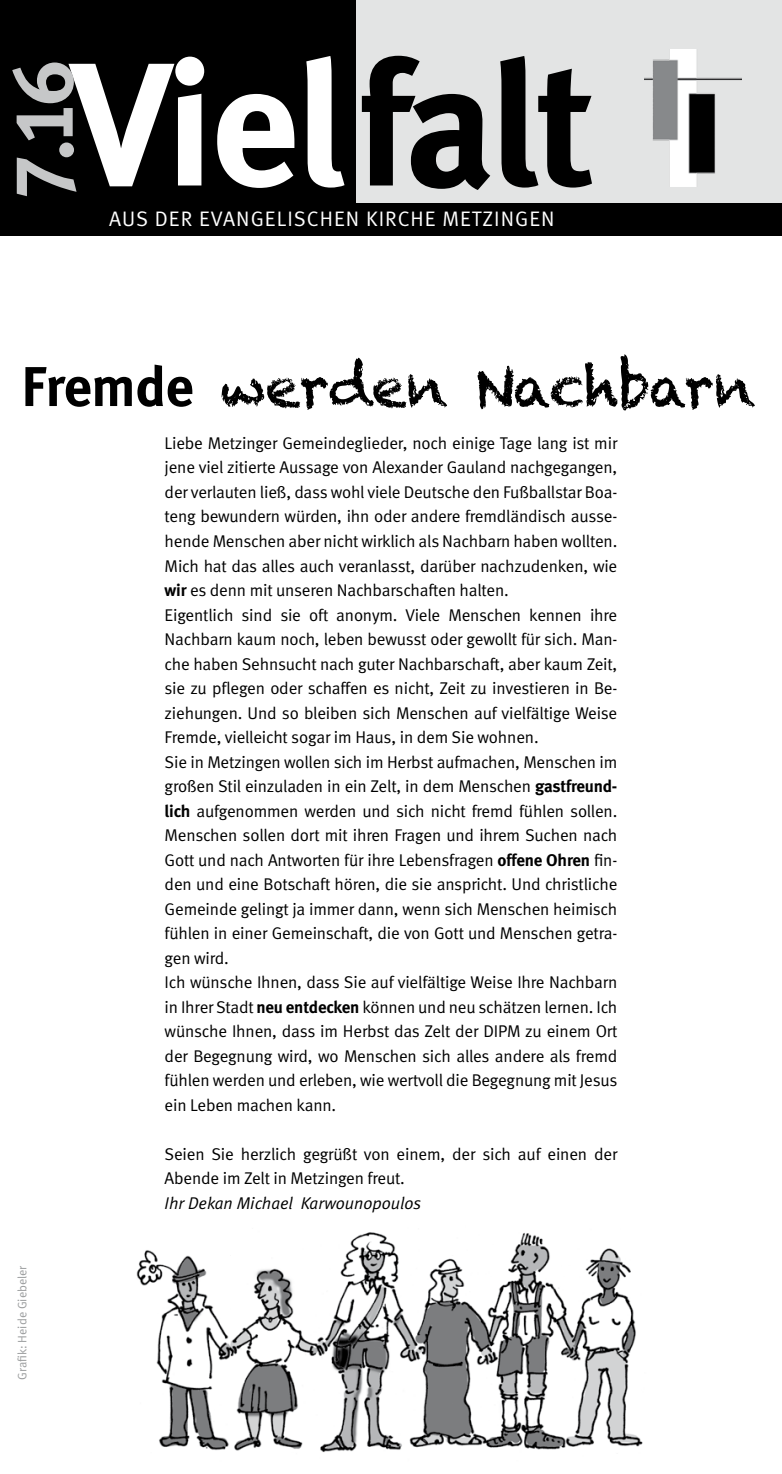
<style>
.page{position:relative;width:782px;height:1474px;background:#fff}
.page>*{position:absolute;margin:0;border:0;box-sizing:border-box;transform-origin:0 0}
.t1{font:700 175px "Meta";letter-spacing:-.025em;color:#fff}
.t2{font:84px "Meta Bold LF";color:#c6c7c8}
.t3{font:56px "Chalkduster";letter-spacing:-.01em;color:#000}
.t4{font:21px "Meta Normal";letter-spacing:.05em;color:#fff}
.t5{font:16.97px/24.5px "Meta Normal";letter-spacing:-.01em;color:#000}
.t6{font:italic 16.97px "Meta Normal";color:#000}
.t7{font:12.25px "Meta Normal";color:#9a9c9d}
.s1{color:#000}
.s2{font-family:"Meta";font-weight:700}
</style>
<div class="page">
<img style="left:136px;top:1232px;width:507px;height:220px">
<div style="left:0;top:202px;width:781px;height:34px;background:#000"></div>
<div style="left:345px;top:0;width:436px;height:202px;background:#e3e4e4"></div>
<div style="left:0;top:0;width:355px;height:202px;background:#000"></div>
<img style="left:644px;top:50px;width:97px;height:136px">
<h1 class="t1" style="left:72px;top:21px;width:524px">Viel <span class="s1">falt</span></h1>
<p class="t4" style="left:109px;top:207px;width:446px">AUS DER EVANGELISCHEN KIRCHE METZINGEN</p>
<h2 class="t2" style="left:-7px;top:201px;width:143px;rotate:-90deg">7.16</h2>
<h3 class="t3" style="left:22px;top:354px;width:735px"><span class="s2">Fremde</span> werden Nachbarn</h3>
<p class="t5" style="left:165px;top:430px;width:454px">Liebe Metzinger Gemeindeglieder, noch einige Tage lang ist mir jene viel zitierte Aussage von Alexander Gauland nachgegangen, der verlauten ließ, dass wohl viele Deutsche den Fußballstar Boa&shy;teng bewundern würden, ihn oder andere fremdländisch ausse&shy;hende Menschen aber nicht wirklich als Nachbarn haben wollten.<br>Mich hat das alles auch veranlasst, darüber nachzudenken, wie <span class="s2">wir</span> es denn mit unseren Nachbarschaften halten.<br>Eigentlich sind sie oft anonym. Viele Menschen kennen ihre Nachbarn kaum noch, leben bewusst oder gewollt für sich. Man&shy;che haben Sehnsucht nach guter Nachbarschaft, aber kaum Zeit, sie zu pflegen oder schaffen es nicht, Zeit zu investieren in Be&shy;ziehungen. Und so bleiben sich Menschen auf vielfältige Weise Fremde, vielleicht sogar im Haus, in dem Sie wohnen.<br>Sie in Metzingen wollen sich im Herbst aufmachen, Menschen im großen Stil einzuladen in ein Zelt, in dem Menschen <span class="s2">gastfreund&shy;lich</span> aufgenommen werden und sich nicht fremd fühlen sollen.<br>Menschen sollen dort mit ihren Fragen und ihrem Suchen nach Gott und nach Antworten für ihre Lebensfragen <span class="s2">offene Ohren</span> fin&shy;den und eine Botschaft hören, die sie anspricht. Und christliche Gemeinde gelingt ja immer dann, wenn sich Menschen heimisch fühlen in einer Gemeinschaft, die von Gott und Menschen getra&shy;gen wird.<br>Ich wünsche Ihnen, dass Sie auf vielfältige Weise Ihre Nachbarn in Ihrer Stadt <span class="s2">neu entdecken</span> können und neu schätzen lernen. Ich wünsche Ihnen, dass im Herbst das Zelt der DIPM zu einem Ort der Begegnung wird, wo Menschen sich alles andere als fremd fühlen werden und erleben, wie wertvoll die Begegnung mit Jesus ein Leben machen kann.</p>
<p class="t5" style="left:165px;top:1141px;width:454px">Seien Sie herzlich gegrüßt von einem, der sich auf einen der<br>Abende im Zelt in Metzingen freut.</p>
<p class="t6" style="left:165px;top:1193px;width:258px">Ihr Dekan Michael Karwounopoulos</p>
<p class="t7" style="left:15px;top:1379px;width:116px;rotate:-90deg">Grafik: Heide Giebeler</p>
</div>
